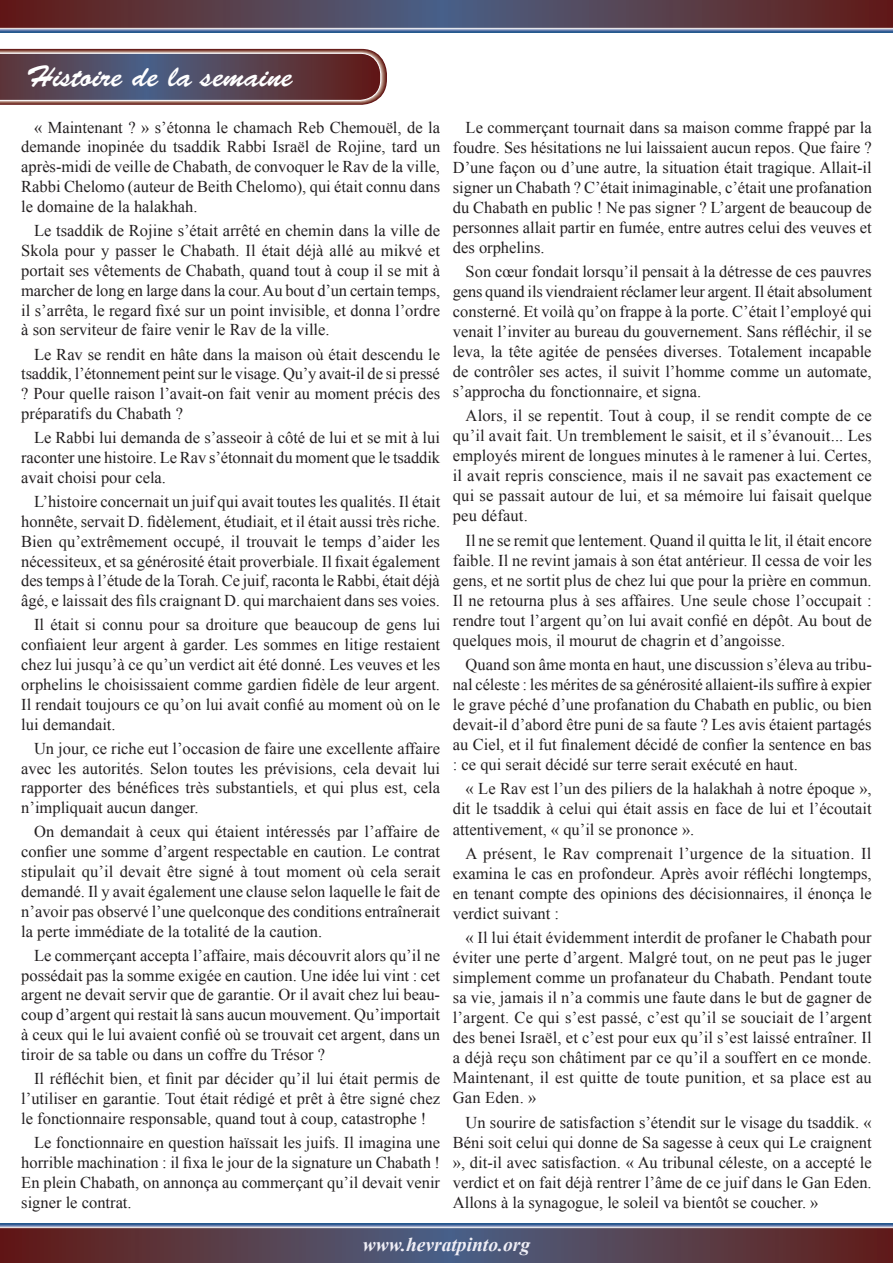
<style>
.page{position:relative;width:893px;height:1263px;background:#fff}
.page>*{position:absolute;margin:0;border:0;box-sizing:border-box;transform-origin:0 0}
.t1{font:30px "Brush Script Std";color:#fff}
.t2{font:italic 700 19.5px "Times New Roman";color:#efeef6}
.t3{font:16.5px/20px "Times New Roman";color:#231f20;text-align:justify}
</style>
<div class="page">
<svg style="left:0;top:0;width:893px;height:33px;background:#5c4a5c"></svg>
<svg style="left:0;top:1223px;width:893px;height:40px;background:#5b4859"></svg>
<svg style="left:0;top:49px;width:387px;height:56px;background:#67505c"></svg>
<h1 class="t1" style="left:26px;top:59px;width:268px">Histoire de la semaine</h1>
<p class="t3" style="left:21px;top:117px;width:420px;text-indent:13px">« Maintenant ? » s’étonna le chamach Reb Chemouël, de la demande inopinée du tsaddik Rabbi Israël de Rojine, tard un après-midi de veille de Chabath, de convoquer le Rav de la ville, Rabbi Chelomo (auteur de Beith Chelomo), qui était connu dans le domaine de la halakhah.</p>
<p class="t3" style="left:21px;top:220px;width:420px;text-indent:13px">Le tsaddik de Rojine s’était arrêté en chemin dans la ville de Skola pour y passer le Chabath. Il était déjà allé au mikvé et portait ses vêtements de Chabath, quand tout à coup il se mit à marcher de long en large dans la cour. Au bout d’un certain temps, il s’arrêta, le regard fixé sur un point invisible, et donna l’ordre à son serviteur de faire venir le Rav de la ville.</p>
<p class="t3" style="left:21px;top:344px;width:420px;text-indent:13px">Le Rav se rendit en hâte dans la maison où était descendu le tsaddik, l’étonnement peint sur le visage. Qu’y avait-il de si pressé ? Pour quelle raison l’avait-on fait venir au moment précis des préparatifs du Chabath ?</p>
<p class="t3" style="left:21px;top:427px;width:420px;text-indent:13px">Le Rabbi lui demanda de s’asseoir à côté de lui et se mit à lui raconter une histoire. Le Rav s’étonnait du moment que le tsaddik avait choisi pour cela.</p>
<p class="t3" style="left:21px;top:491px;width:421px;text-indent:13px">L’histoire concernait un juif qui avait toutes les qualités. Il était honnête, servait D. fidèlement, étudiait, et il était aussi très riche.<br>Bien qu’extrêmement occupé, il trouvait le temps d’aider les nécessiteux, et sa générosité était proverbiale. Il fixait également des temps à l’étude de la Torah. Ce juif, raconta le Rabbi, était déjà âgé, e laissait des fils craignant D. qui marchaient dans ses voies.</p>
<p class="t3" style="left:21px;top:615px;width:421px;text-indent:13px">Il était si connu pour sa droiture que beaucoup de gens lui confiaient leur argent à garder. Les sommes en litige restaient chez lui jusqu’à ce qu’un verdict ait été donné. Les veuves et les orphelins le choisissaient comme gardien fidèle de leur argent.<br>Il rendait toujours ce qu’on lui avait confié au moment où on le lui demandait.</p>
<p class="t3" style="left:21px;top:738px;width:420px;text-indent:13px">Un jour, ce riche eut l’occasion de faire une excellente affaire avec les autorités. Selon toutes les prévisions, cela devait lui rapporter des bénéfices très substantiels, et qui plus est, cela n’impliquait aucun danger.</p>
<p class="t3" style="left:21px;top:822px;width:421px;text-indent:13px">On demandait à ceux qui étaient intéressés par l’affaire de confier une somme d’argent respectable en caution. Le contrat stipulait qu’il devait être signé à tout moment où cela serait demandé. Il y avait également une clause selon laquelle le fait de n’avoir pas observé l’une quelconque des conditions entraînerait la perte immédiate de la totalité de la caution.</p>
<p class="t3" style="left:21px;top:945px;width:420px;text-indent:13px">Le commerçant accepta l’affaire, mais découvrit alors qu’il ne possédait pas la somme exigée en caution. Une idée lui vint : cet argent ne devait servir que de garantie. Or il avait chez lui beau&shy;coup d’argent qui restait là sans aucun mouvement. Qu’importait à ceux qui le lui avaient confié où se trouvait cet argent, dans un tiroir de sa table ou dans un coffre du Trésor ?</p>
<p class="t3" style="left:21px;top:1068px;width:420px;text-indent:13px">Il réfléchit bien, et finit par décider qu’il lui était permis de l’utiliser en garantie. Tout était rédigé et prêt à être signé chez le fonctionnaire responsable, quand tout à coup, catastrophe !</p>
<p class="t3" style="left:21px;top:1132px;width:420px;text-indent:13px">Le fonctionnaire en question haïssait les juifs. Il imagina une horrible machination : il fixa le jour de la signature un Chabath !<br>En plein Chabath, on annonça au commerçant qu’il devait venir signer le contrat.</p>
<p class="t3" style="left:453px;top:117px;width:421px;text-indent:13px">Le commerçant tournait dans sa maison comme frappé par la foudre. Ses hésitations ne lui laissaient aucun repos. Que faire ?<br>D’une façon ou d’une autre, la situation était tragique. Allait-il signer un Chabath ? C’était inimaginable, c’était une profanation du Chabath en public ! Ne pas signer ? L’argent de beaucoup de personnes allait partir en fumée, entre autres celui des veuves et des orphelins.</p>
<p class="t3" style="left:453px;top:261px;width:421px;text-indent:13px">Son cœur fondait lorsqu’il pensait à la détresse de ces pauvres gens quand ils viendraient réclamer leur argent. Il était absolument consterné. Et voilà qu’on frappe à la porte. C’était l’employé qui venait l’inviter au bureau du gouvernement. Sans réfléchir, il se leva, la tête agitée de pensées diverses. Totalement incapable de contrôler ses actes, il suivit l’homme comme un automate, s’approcha du fonctionnaire, et signa.</p>
<p class="t3" style="left:453px;top:406px;width:420px;text-indent:13px">Alors, il se repentit. Tout à coup, il se rendit compte de ce qu’il avait fait. Un tremblement le saisit, et il s’évanouit... Les employés mirent de longues minutes à le ramener à lui. Certes, il avait repris conscience, mais il ne savait pas exactement ce qui se passait autour de lui, et sa mémoire lui faisait quelque peu défaut.</p>
<p class="t3" style="left:453px;top:530px;width:420px;text-indent:13px">Il ne se remit que lentement. Quand il quitta le lit, il était encore faible. Il ne revint jamais à son état antérieur. Il cessa de voir les gens, et ne sortit plus de chez lui que pour la prière en commun.<br>Il ne retourna plus à ses affaires. Une seule chose l’occupait : rendre tout l’argent qu’on lui avait confié en dépôt. Au bout de quelques mois, il mourut de chagrin et d’angoisse.</p>
<p class="t3" style="left:453px;top:654px;width:420px;text-indent:13px">Quand son âme monta en haut, une discussion s’éleva au tribu&shy;nal céleste : les mérites de sa générosité allaient-ils suffire à expier le grave péché d’une profanation du Chabath en public, ou bien devait-il d’abord être puni de sa faute ? Les avis étaient partagés au Ciel, et il fut finalement décidé de confier la sentence en bas : ce qui serait décidé sur terre serait exécuté en haut.</p>
<p class="t3" style="left:453px;top:779px;width:420px;text-indent:13px">« Le Rav est l’un des piliers de la halakhah à notre époque », dit le tsaddik à celui qui était assis en face de lui et l’écoutait attentivement, « qu’il se prononce ».</p>
<p class="t3" style="left:453px;top:843px;width:420px;text-indent:13px">A présent, le Rav comprenait l’urgence de la situation. Il examina le cas en profondeur. Après avoir réfléchi longtemps, en tenant compte des opinions des décisionnaires, il énonça le verdict suivant :</p>
<p class="t3" style="left:453px;top:927px;width:420px;text-indent:13px">« Il lui était évidemment interdit de profaner le Chabath pour éviter une perte d’argent. Malgré tout, on ne peut pas le juger simplement comme un profanateur du Chabath. Pendant toute sa vie, jamais il n’a commis une faute dans le but de gagner de l’argent. Ce qui s’est passé, c’est qu’il se souciait de l’argent des benei Israël, et c’est pour eux qu’il s’est laissé entraîner. Il a déjà reçu son châtiment par ce qu’il a souffert en ce monde.<br>Maintenant, il est quitte de toute punition, et sa place est au Gan Eden. »</p>
<p class="t3" style="left:453px;top:1112px;width:420px;text-indent:13px">Un sourire de satisfaction s’étendit sur le visage du tsaddik. « Béni soit celui qui donne de Sa sagesse à ceux qui Le craignent », dit-il avec satisfaction. « Au tribunal céleste, on a accepté le verdict et on fait déjà rentrer l’âme de ce juif dans le Gan Eden.<br>Allons à la synagogue, le soleil va bientôt se coucher. »</p>
<p class="t2" style="left:363px;top:1231px;width:169px">www.hevratpinto.org</p>
</div>
